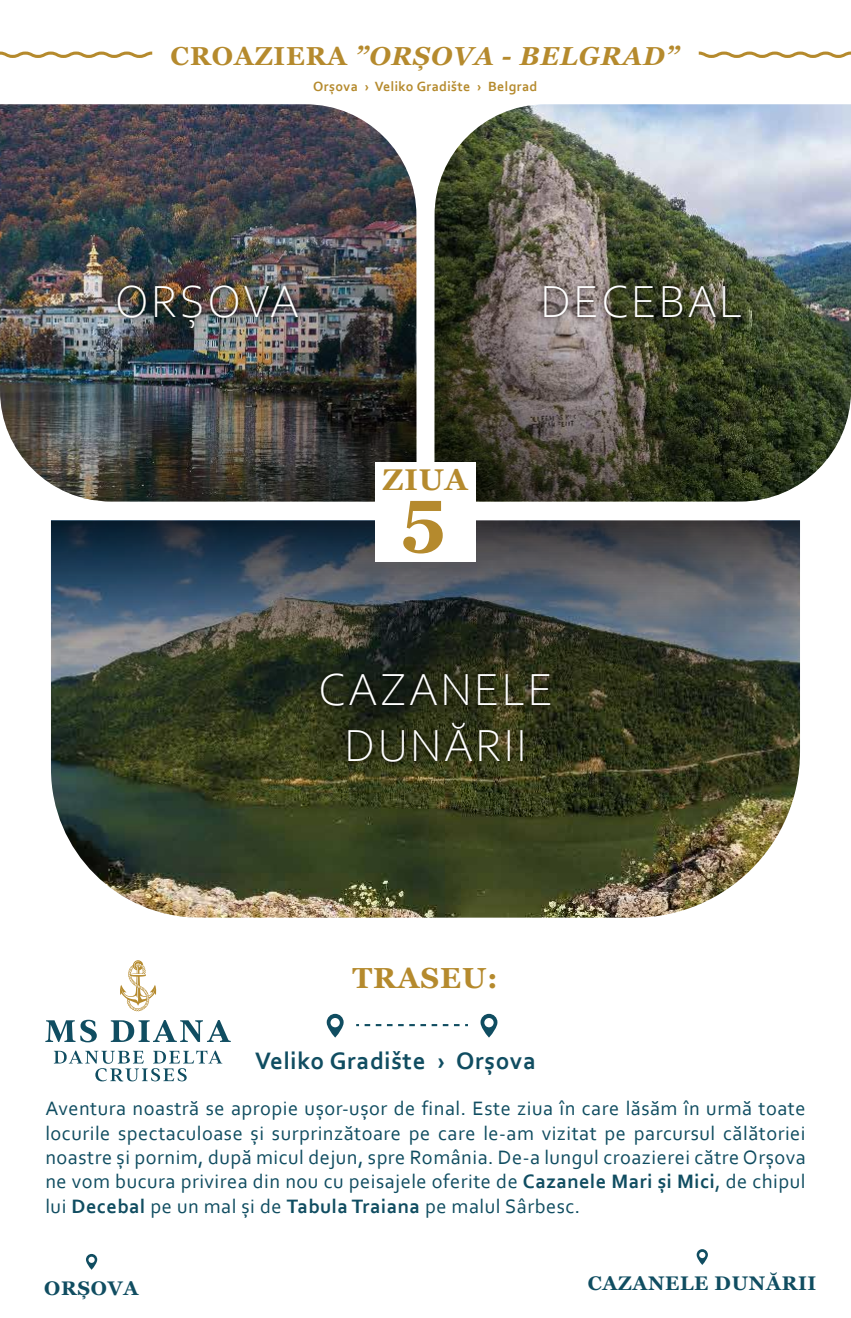
<style>
.page{position:relative;width:851px;height:1318px;background:#fff}
.page>*{position:absolute;margin:0;border:0;box-sizing:border-box;transform-origin:0 0}
.t1{font:700 74.5px "Georgia";color:#b58a2d}
.t2{font:300 47px/56.4px "Corbel";letter-spacing:.05em;color:#fff;text-align:center}
.t3{font:700 30px "Georgia";color:#b58a2d}
.t4{font:700 29px "Georgia";letter-spacing:.035em;color:#b58a2d}
.t5{font:italic 700 26px "Georgia";letter-spacing:.035em;color:#b58a2d}
.t6{font:700 24.9px "Corbel";letter-spacing:.025em;color:#104d61}
.t7{font:20.3px/24.4px "Corbel";letter-spacing:.025em;color:#104d61;text-align:justify}
.t8{font:700 19.7px "Georgia";letter-spacing:.035em;color:#104d61}
.t9{font:700 14px "Corbel";letter-spacing:.025em;color:#b58a2d}
.s1{font-style:normal}
.s2{font-weight:700}
</style>
<div class="page">
<svg style="left:0;top:52px;width:152px;height:6px"></svg>
<svg style="left:698px;top:52px;width:152px;height:6px"></svg>
<svg style="left:86px;top:1254px;width:11px;height:16px"></svg>
<svg style="left:696px;top:1249px;width:11px;height:16px"></svg>
<img style="left:0;top:104px;width:416px;height:398px">
<img style="left:434px;top:104px;width:416px;height:398px">
<img style="left:51px;top:520px;width:748px;height:398px">
<div style="left:375px;top:462px;width:100px;height:100px;background:#fff"></div>
<img style="left:310px;top:657px;width:254px;height:124px">
<img style="left:531px;top:269px;width:222px;height:68px">
<img style="left:106px;top:269px;width:204px;height:68px">
<svg style="left:45px;top:1020px;width:52px;height:22px"></svg>
<svg style="left:111px;top:1020px;width:120px;height:22px"></svg>
<svg style="left:54px;top:1051px;width:168px;height:30px"></svg>
<svg style="left:120px;top:960px;width:37px;height:51px"></svg>
<svg style="left:326px;top:1014px;width:17px;height:24px"></svg>
<svg style="left:480px;top:1014px;width:17px;height:24px"></svg>
<svg style="left:356px;top:1024px;width:112px;height:2px"></svg>
<p class="t5" style="left:171px;top:39px;width:509px"><span class="s1">CROAZIERA</span> ”ORȘOVA - BELGRAD”</p>
<p class="t9" style="left:313px;top:77px;width:225px">Orșova › Veliko Gradište › Belgrad</p>
<h2 class="t2" style="left:115px;top:271px;width:186px">ORȘOVA</h2>
<h2 class="t2" style="left:540px;top:271px;width:204px">DECEBAL</h2>
<h3 class="t3" style="left:382px;top:461px;width:86px">ZIUA</h3>
<h1 class="t1" style="left:401px;top:466px;width:46px">5</h1>
<h2 class="t2" style="left:318px;top:659px;width:236px">CAZANELE<br>DUNĂRII</h2>
<h3 class="t4" style="left:352px;top:959px;width:147px">TRASEU:</h3>
<p class="t6" style="left:255px;top:1045px;width:282px">Veliko Gradište › Orșova</p>
<p class="t7" style="left:45px;top:1096px;width:761px">Aventura noastră se apropie ușor-ușor de final. Este ziua în care lăsăm în urmă toate locurile spectaculoase și surprinzătoare pe care le-am vizitat pe parcursul călătoriei noastre și pornim, după micul dejun, spre România. De-a lungul croazierei către Orșova ne vom bucura privirea din nou cu peisajele oferite de <span class="s2">Cazanele Mari și Mici</span>, de chipul lui <span class="s2">Decebal</span> pe un mal și de <span class="s2">Tabula Traiana</span> pe malul Sârbesc.</p>
<p class="t8" style="left:44px;top:1276px;width:96px">ORȘOVA</p>
<p class="t8" style="left:587px;top:1271px;width:230px">CAZANELE DUNĂRII</p>
</div>
